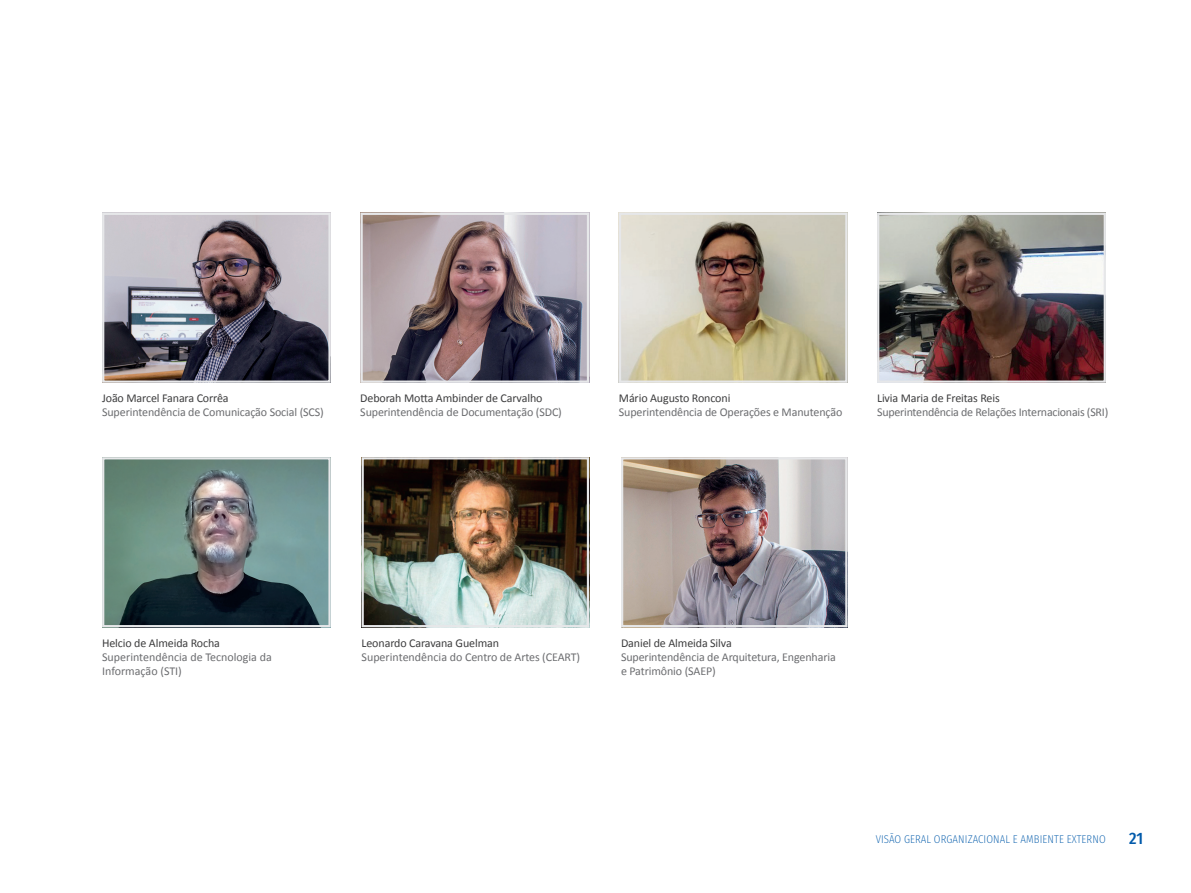
<style>
.page{position:relative;width:1191px;height:893px;background:#fff}
.page>*{position:absolute;margin:0;border:0;box-sizing:border-box;transform-origin:0 0}
.t1{font:500 16.5px "Fira Sans Condensed";color:#015aaa}
.t2{font:12px/14.4px "Calibri";letter-spacing:-.01em;color:#6c6d70}
.t3{font:12px "Calibri";letter-spacing:-.01em;color:#3e3e3f}
.t4{font:200 11.25px "Fira Sans Condensed";letter-spacing:.01em;color:#015aaa}
</style>
<div class="page">
<img style="left:105px;top:216px;width:223px;height:164px">
<div style="left:102px;top:213px;width:229px;height:170px;border:2px solid #e6e7e9"></div>
<img style="left:363px;top:216px;width:223px;height:164px">
<div style="left:360px;top:213px;width:229px;height:170px;border:2px solid #e6e7e9"></div>
<img style="left:622px;top:216px;width:222px;height:164px">
<div style="left:619px;top:213px;width:228px;height:170px;border:2px solid #e6e7e9"></div>
<img style="left:880px;top:216px;width:223px;height:164px">
<div style="left:877px;top:213px;width:229px;height:170px;border:2px solid #e6e7e9"></div>
<img style="left:105px;top:460px;width:223px;height:164px">
<div style="left:102px;top:457px;width:229px;height:170px;border:2px solid #e6e7e9"></div>
<img style="left:364px;top:460px;width:222px;height:164px">
<div style="left:361px;top:457px;width:228px;height:170px;border:2px solid #e6e7e9"></div>
<img style="left:624px;top:460px;width:220px;height:164px">
<div style="left:621px;top:457px;width:226px;height:170px;border:2px solid #e6e7e9"></div>
<p class="t3" style="left:102px;top:391px;width:128px">João Marcel Fanara Corrêa</p>
<p class="t2" style="left:102px;top:405px;width:223px">Superintendência de Comunicação Social (SCS)</p>
<p class="t3" style="left:360px;top:391px;width:184px">Deborah Motta Ambinder de Carvalho</p>
<p class="t2" style="left:360px;top:405px;width:203px">Superintendência de Documentação (SDC)</p>
<p class="t3" style="left:619px;top:391px;width:113px">Mário Augusto Ronconi</p>
<p class="t2" style="left:619px;top:405px;width:225px">Superintendência de Operações e Manutenção</p>
<p class="t3" style="left:877px;top:391px;width:124px">Livia Maria de Freitas Reis</p>
<p class="t2" style="left:877px;top:405px;width:233px">Superintendência de Relações Internacionais (SRI)</p>
<p class="t3" style="left:102px;top:635px;width:119px">Helcio de Almeida Rocha</p>
<p class="t2" style="left:102px;top:649px;width:171px">Superintendência de Tecnologia da<br>Informação (STI)</p>
<p class="t3" style="left:361px;top:635px;width:139px">Leonardo Caravana Guelman</p>
<p class="t2" style="left:361px;top:649px;width:220px">Superintendência do Centro de Artes (CEART)</p>
<p class="t3" style="left:621px;top:635px;width:112px">Daniel de Almeida Silva</p>
<p class="t2" style="left:621px;top:649px;width:216px">Superintendência de Arquitetura, Engenharia e Patrimônio (SAEP)</p>
<p class="t4" style="left:875px;top:829px;width:11px">VISÃO</p>
<p class="t4" style="left:904px;top:829px;width:7px">GERAL</p>
<p class="t4" style="left:934px;top:829px;width:7px">ORGANI</p>
<p class="t4" style="left:967px;top:829px;width:22px">ZACIONAL</p>
<p class="t4" style="left:1012px;top:829px;width:33px">EAMBIENTE</p>
<p class="t4" style="left:1066px;top:829px;width:17px">EXTERNO</p>
<h1 class="t1" style="left:1129px;top:825px;width:15px">21</h1>
</div>
